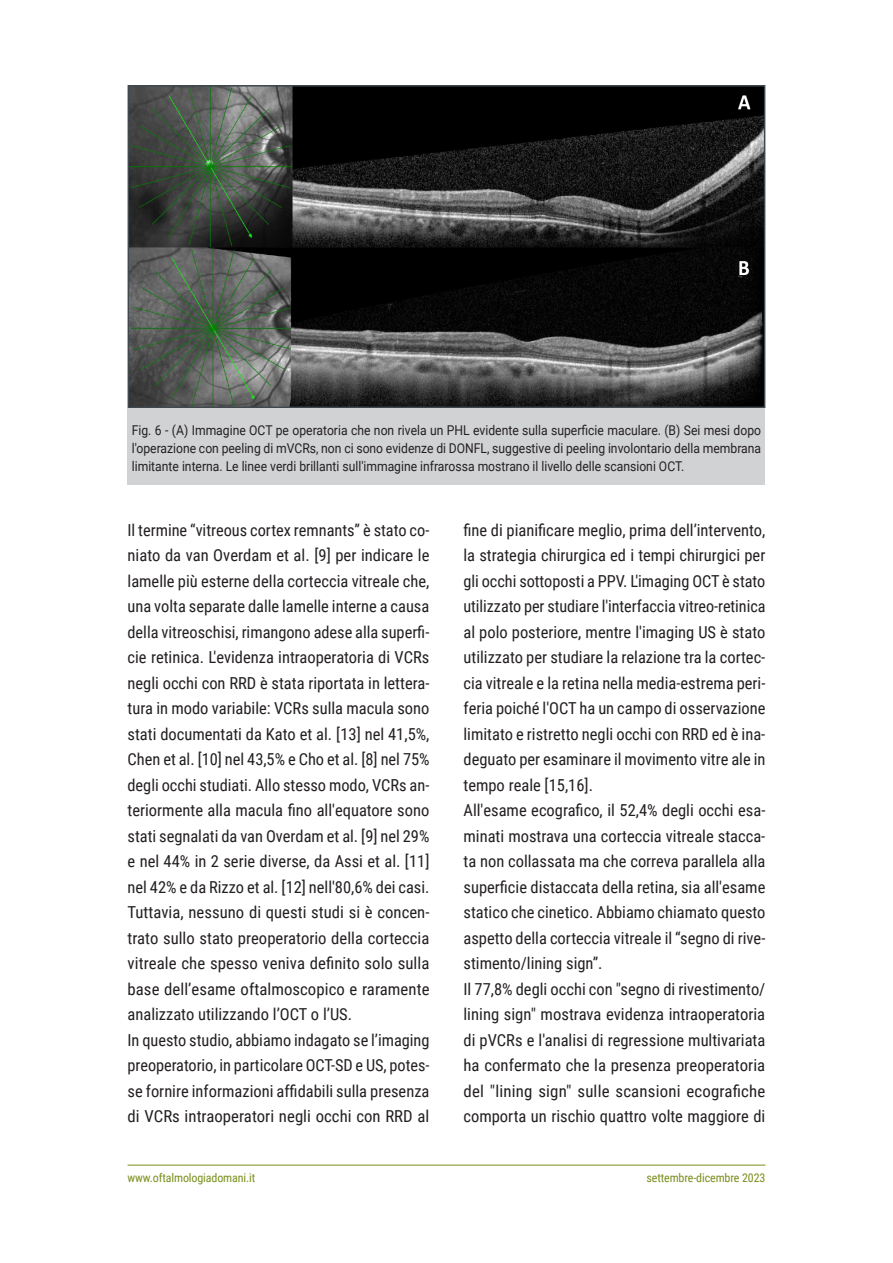
<style>
.page{position:relative;width:893px;height:1263px;background:#fff}
.page>*{position:absolute;margin:0;border:0;box-sizing:border-box;transform-origin:0 0}
.t1{font:16.5px/25.5px "Roboto Condensed";color:#231f20}
.t2{font:13.5px/18px "Roboto";color:#231f20;text-align:justify;scale:.9 1}
.t3{font:12px "Roboto Condensed";letter-spacing:-.01em;color:#7a8f1c}
</style>
<div class="page">
<hr style="left:128px;top:1165px;width:637px;height:1px;background:#7a8f1c">
<img style="left:131px;top:88px;width:631px;height:317px">
<div style="left:128px;top:85px;width:637px;height:323px;border:2px solid #41494e"></div>
<div style="left:128px;top:408px;width:637px;height:77px;background:#d1d2d4"></div>
<p class="t2" style="left:132px;top:421px;width:701px">Fig. 6 - (A) Immagine OCT pe operatoria che non rivela un PHL evidente sulla superficie maculare. (B) Sei mesi dopo l'operazione con peeling di mVCRs, non ci sono evidenze di DONFL, suggestive di peeling involontario della membrana limitante interna. Le linee verdi brillanti sull'immagine infrarossa mostrano il livello delle scansioni OCT.</p>
<p class="t1" style="left:128px;top:516px;width:303px">Il termine “vitreous cortex remnants” è stato co&shy;niato da van Overdam et al. [9] per indicare le lamelle più esterne della corteccia vitreale che, una volta separate dalle lamelle interne a causa della vitreoschisi, rimangono adese alla superfi&shy;cie retinica. L'evidenza intraoperatoria di VCRs negli occhi con RRD è stata riportata in lettera&shy;tura in modo variabile: VCRs sulla macula sono stati documentati da Kato et al. [13] nel 41,5%, Chen et al. [10] nel 43,5% e Cho et al. [8] nel 75% degli occhi studiati. Allo stesso modo, VCRs an&shy;teriormente alla macula fino all'equatore sono stati segnalati da van Overdam et al. [9] nel 29% e nel 44% in 2 serie diverse, da Assi et al. [11] nel 42% e da Rizzo et al. [12] nell'80,6% dei casi.<br>Tuttavia, nessuno di questi studi si è concen&shy;trato sullo stato preoperatorio della corteccia vitreale che spesso veniva definito solo sulla base dell’esame oftalmoscopico e raramente analizzato utilizzando l’OCT o l’US.<br>In questo studio, abbiamo indagato se l’imaging preoperatorio, in particolare OCT-SD e US, potes&shy;se fornire informazioni affidabili sulla presenza di VCRs intraoperatori negli occhi con RRD al</p>
<p class="t1" style="left:463px;top:516px;width:304px">fine di pianificare meglio, prima dell’intervento, la strategia chirurgica ed i tempi chirurgici per gli occhi sottoposti a PPV. L'imaging OCT è stato utilizzato per studiare l'interfaccia vitreo-retinica al polo posteriore, mentre l'imaging US è stato utilizzato per studiare la relazione tra la cortec&shy;cia vitreale e la retina nella media-estrema peri&shy;feria poiché l'OCT ha un campo di osservazione limitato e ristretto negli occhi con RRD ed è ina&shy;deguato per esaminare il movimento vitre ale in tempo reale [15,16].<br>All'esame ecografico, il 52,4% degli occhi esa&shy;minati mostrava una corteccia vitreale stacca&shy;ta non collassata ma che correva parallela alla superficie distaccata della retina, sia all'esame statico che cinetico. Abbiamo chiamato questo aspetto della corteccia vitreale il “segno di rive&shy;stimento/lining sign”.<br>Il 77,8% degli occhi con "segno di rivestimento/ lining sign" mostrava evidenza intraoperatoria di pVCRs e l'analisi di regressione multivariata ha confermato che la presenza preoperatoria del "lining sign" sulle scansioni ecografiche comporta un rischio quattro volte maggiore di</p>
<p class="t3" style="left:128px;top:1169px;width:129px">www.oftalmologiadomani.it</p>
<p class="t3" style="left:646px;top:1169px;width:120px">settembre-dicembre 2023</p>
</div>
